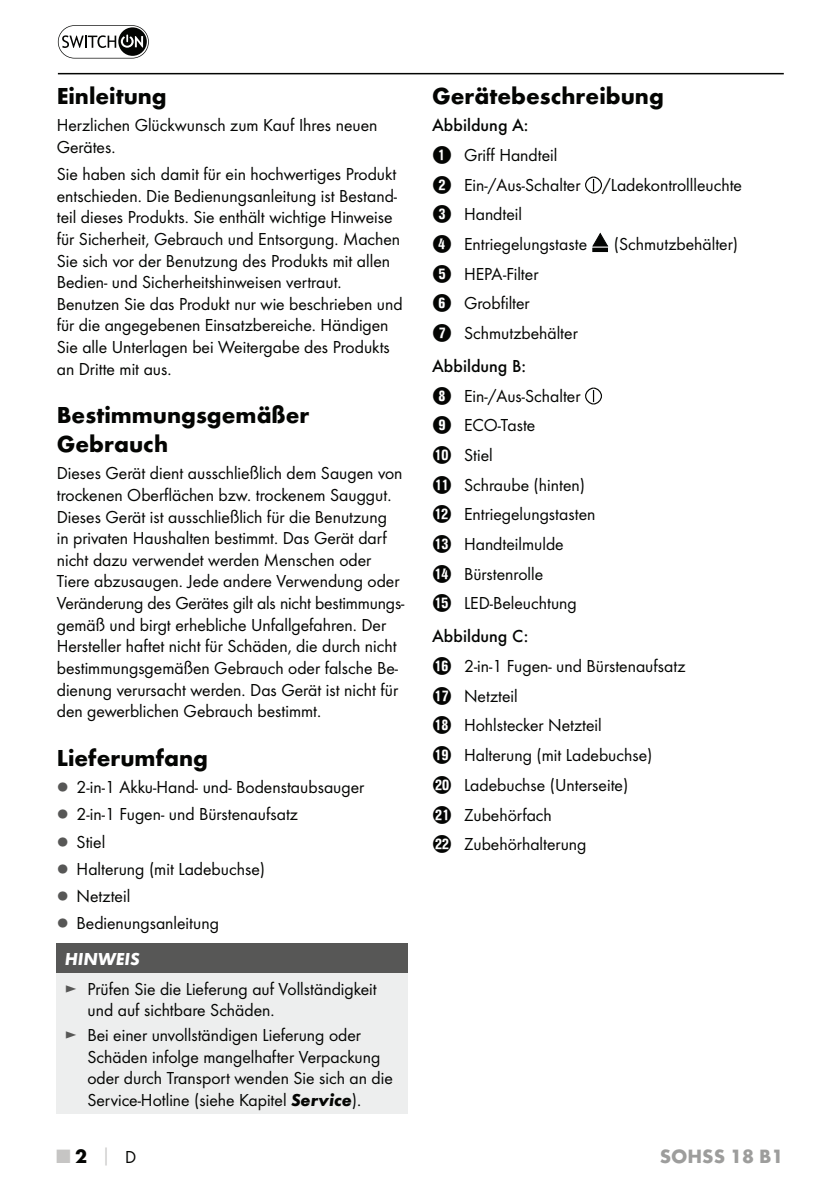
<style>
.page{position:relative;width:840px;height:1191px;background:#fff}
.page>*{position:absolute;margin:0;border:0;box-sizing:border-box;transform-origin:0 0}
.t1{font:700 24px/28.8px "Futura";color:#040503}
.t2{font:700 20px "Futura";color:#9d9d9c}
.t3{font:700 20px "Futura";color:#c6c5c4}
.t4{font:18px/21.6px "Futura Boo";color:#040503}
.t5{font:500 18px "Futura";color:#040503}
.t6{font:italic 700 18px "Futura";color:#fff}
.s1{color:#575756}
.s2{font-family:"Futura";font-weight:700;font-style:italic}
.s3{font-family:"Hako PI Nummern";font-size:20px}
.s4{color:#040503}
.s5{font-size:18px}
.s6{font-family:"Futura Boo";font-weight:400;font-size:18px;color:#040503}
</style>
<div class="page">
<hr style="left:58px;top:73px;width:725px;height:1px;background:#040503">
<svg style="left:58px;top:25px;width:91px;height:33px"></svg>
<div style="left:57px;top:943px;width:351px;height:30px;background:#575756"></div>
<div style="left:57px;top:973px;width:351px;height:140px;background:#edeeee"></div>
<svg style="left:585px;top:176px;width:16px;height:17px"></svg>
<svg style="left:592px;top:233px;width:15px;height:14px"></svg>
<div style="left:592px;top:248px;width:15px;height:4px;border:1px solid #040503"></div>
<svg style="left:585px;top:387px;width:16px;height:17px"></svg>
<h1 class="t1" style="left:57px;top:84px;width:111px">Einleitung</h1>
<p class="t4" style="left:57px;top:115px;width:322px">Herzlichen Glückwunsch zum Kauf Ihres neuen<br>Gerätes.</p>
<p class="t4" style="left:57px;top:164px;width:347px">Sie haben sich damit für ein hochwertiges Produkt entschieden. Die Bedienungsanleitung ist Bestand&shy;teil dieses Produkts. Sie enthält wichtige Hinweise für Sicherheit, Gebrauch und Entsorgung. Machen Sie sich vor der Benutzung des Produkts mit allen Bedien- und Sicherheitshinweisen vertraut.<br>Benutzen Sie das Produkt nur wie beschrieben und für die angegebenen Einsatzbereiche. Händigen Sie alle Unterlagen bei Weitergabe des Produkts an Dritte mit aus.</p>
<h1 class="t1" style="left:57px;top:403px;width:254px">Bestimmungsgemäßer<br>Gebrauch</h1>
<p class="t4" style="left:57px;top:463px;width:349px">Dieses Gerät dient ausschließlich dem Saugen von trockenen Oberflächen bzw. trockenem Sauggut.<br>Dieses Gerät ist ausschließlich für die Benutzung<br>in privaten Haushalten bestimmt. Das Gerät darf nicht dazu verwendet werden Menschen oder Tiere abzusaugen. Jede andere Verwendung oder Veränderung des Gerätes gilt als nicht bestimmungs&shy;gemäß und birgt erhebliche Unfallgefahren. Der Hersteller haftet nicht für Schäden, die durch nicht bestimmungsgemäßen Gebrauch oder falsche Be&shy;dienung verursacht werden. Das Gerät ist nicht für den gewerblichen Gebrauch bestimmt.</p>
<h1 class="t1" style="left:57px;top:745px;width:153px">Lieferumfang</h1>
<p class="t4" style="left:57px;top:774px;width:309px;line-height:27.2px"><span class="s1">▯</span> 2-in-1 Akku-Hand- und- Bodenstaubsauger <span class="s1">▯</span> 2-in-1 Fugen- und Bürstenaufsatz<br><span class="s1">▯</span> Stiel<br><span class="s1">▯</span> Halterung (mit Ladebuchse)<br><span class="s1">▯</span> Netzteil<br><span class="s1">▯</span> Bedienungsanleitung</p>
<p class="t6" style="left:65px;top:952px;width:76px">HINWEIS</p>
<p class="t4" style="left:87px;top:979px;width:290px;text-indent:-23px"><span class="s1">►</span> Prüfen Sie die Lieferung auf Vollständigkeit und auf sichtbare Schäden.</p>
<p class="t4" style="left:87px;top:1025px;width:307px;text-indent:-23px"><span class="s1">►</span> Bei einer unvollständigen Lieferung oder Schäden infolge mangelhafter Verpackung oder durch Transport wenden Sie sich an die Service-Hotline (siehe Kapitel <span class="s2">Service</span>).</p>
<h1 class="t1" style="left:432px;top:84px;width:233px">Gerätebeschreibung</h1>
<p class="t5" style="left:432px;top:117px;width:98px">Abbildung A:</p>
<p class="t4" style="left:432px;top:141px;width:311px;line-height:29.6px"><span class="s3">1</span> Griff Handteil<br><span class="s3">2</span> Ein-/Aus-Schalter /Ladekontrollleuchte<br><span class="s3">3</span> Handteil<br><span class="s3">4</span> Entriegelungstaste</p>
<p class="t4" style="left:613px;top:234px;width:126px">(Schmutzbehälter)</p>
<p class="t4" style="left:432px;top:260px;width:147px;line-height:29.6px"><span class="s3">5</span> HEPA-Filter<br><span class="s3">6</span> Grobfilter<br><span class="s3">7</span> Schmutzbehälter</p>
<p class="t5" style="left:432px;top:358px;width:95px">Abbildung B:</p>
<p class="t4" style="left:432px;top:382px;width:165px;line-height:29.6px"><span class="s3">8</span> Ein-/Aus-Schalter<br><span class="s3">9</span> ECO-Taste<br><span class="s3">0</span> Stiel<br><span class="s3">Q</span> Schraube (hinten)<br><span class="s3">W</span> Entriegelungstasten<br><span class="s3">E</span> Handteilmulde<br><span class="s3">R</span> Bürstenrolle<br><span class="s3">T</span> LED-Beleuchtung</p>
<p class="t5" style="left:432px;top:628px;width:98px">Abbildung C:</p>
<p class="t4" style="left:432px;top:652px;width:255px;line-height:29.6px"><span class="s3">Z</span> 2-in-1 Fugen- und Bürstenaufsatz<br><span class="s3">U</span> Netzteil<br><span class="s3">I</span> Hohlstecker Netzteil<br><span class="s3">O</span> Halterung (mit Ladebuchse)<br><span class="s3">P</span> Ladebuchse (Unterseite)<br><span class="s3">A</span> Zubehörfach<br><span class="s3">S</span> Zubehörhalterung</p>
<p class="t3" style="left:57px;top:1148px;width:81px">■ <span class="s4">2</span> <span class="s5">│</span> <span class="s6">D</span></p>
<p class="t2" style="left:659px;top:1148px;width:125px">SOHSS 18 B1</p>
</div>
